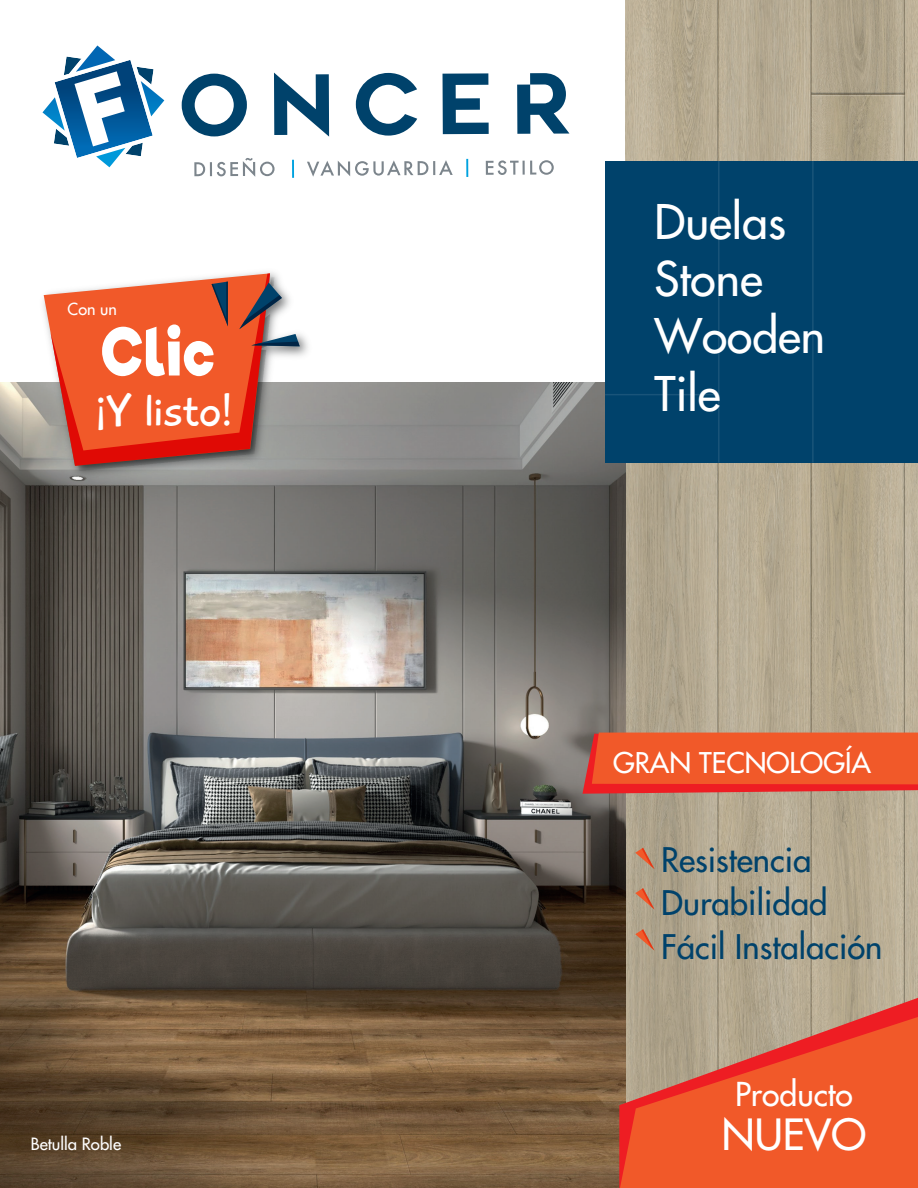
<style>
.page{position:relative;width:918px;height:1188px;background:#fff}
.page>*{position:absolute;margin:0;border:0;box-sizing:border-box;transform-origin:0 0}
.t1{font:700 64.05px "Riffic Free";color:#fff;scale:.87 1}
.t2{font:46.5px/57px "Futura";color:#fff}
.t3{font:46.05px "Playtime With Hot Toddies";color:#fff}
.t4{font:41.85px "Futura";color:#fff}
.t5{font:33px/43.2px "Futura";color:#00426b}
.t6{font:32.1px "Futura";color:#fff}
.t7{font:27.75px "Futura";color:#fff}
.t8{font:16.5px "Futura";color:#fff}
.t9{font:16.2px "Futura";color:#fff}
</style>
<div class="page">
<img style="left:626px;top:0;width:292px;height:997px">
<img style="left:0;top:382px;width:626px;height:806px">
<svg style="left:182px;top:74px;width:65px;height:63px"></svg>
<svg style="left:274px;top:73px;width:55px;height:64px"></svg>
<svg style="left:356px;top:73px;width:61px;height:63px"></svg>
<svg style="left:443px;top:73px;width:46px;height:61px"></svg>
<svg style="left:517px;top:73px;width:52px;height:61px"></svg>
<svg style="left:194px;top:158px;width:81px;height:19px"></svg>
<svg style="left:307px;top:160px;width:146px;height:17px"></svg>
<svg style="left:486px;top:160px;width:68px;height:15px"></svg>
<svg style="left:466px;top:159px;width:2px;height:18px"></svg>
<svg style="left:292px;top:160px;width:2px;height:18px"></svg>
<svg style="left:42px;top:45px;width:123px;height:123px"></svg>
<svg style="left:619px;top:997px;width:299px;height:19px;background:#b59983"></svg>
<svg style="left:617px;top:1016px;width:301px;height:172px;background:#e1633d"></svg>
<div style="left:605px;top:161px;width:313px;height:302px;background:#00426b"></div>
<hr style="left:718px;top:161px;width:2px;height:302px;background:#fff">
<hr style="left:812px;top:161px;width:2px;height:302px;background:#fff">
<hr style="left:605px;top:394px;width:111px;height:1px;background:#fff">
<svg style="left:635px;top:848px;width:20px;height:21px"></svg>
<svg style="left:635px;top:888px;width:20px;height:22px"></svg>
<svg style="left:635px;top:929px;width:20px;height:22px"></svg>
<img style="left:35px;top:272px;width:282px;height:211px">
<svg style="left:44px;top:273px;width:256px;height:193px;background:#da6d50"></svg>
<svg style="left:582px;top:733px;width:336px;height:61px;background:#ec532c"></svg>
<p class="t9" style="left:68px;top:299px;width:51px">Con un</p>
<h1 class="t1" style="left:102px;top:313px;width:130px">Clic</h1>
<h3 class="t3" style="left:95px;top:382px;width:138px">¡Y listo!</h3>
<p class="t8" style="left:31px;top:1133px;width:92px">Betulla Roble</p>
<h2 class="t2" style="left:655px;top:194px;width:172px">Duelas<br>Stone<br>Wooden<br>Tile</h2>
<p class="t7" style="left:613px;top:745px;width:259px">GRAN TECNOLOGÍA</p>
<p class="t5" style="left:661px;top:839px;width:223px">Resistencia<br>Durabilidad<br>Fácil Instalación</p>
<p class="t6" style="left:735px;top:1074px;width:119px">Producto</p>
<p class="t4" style="left:722px;top:1108px;width:146px">NUEVO</p>
</div>
